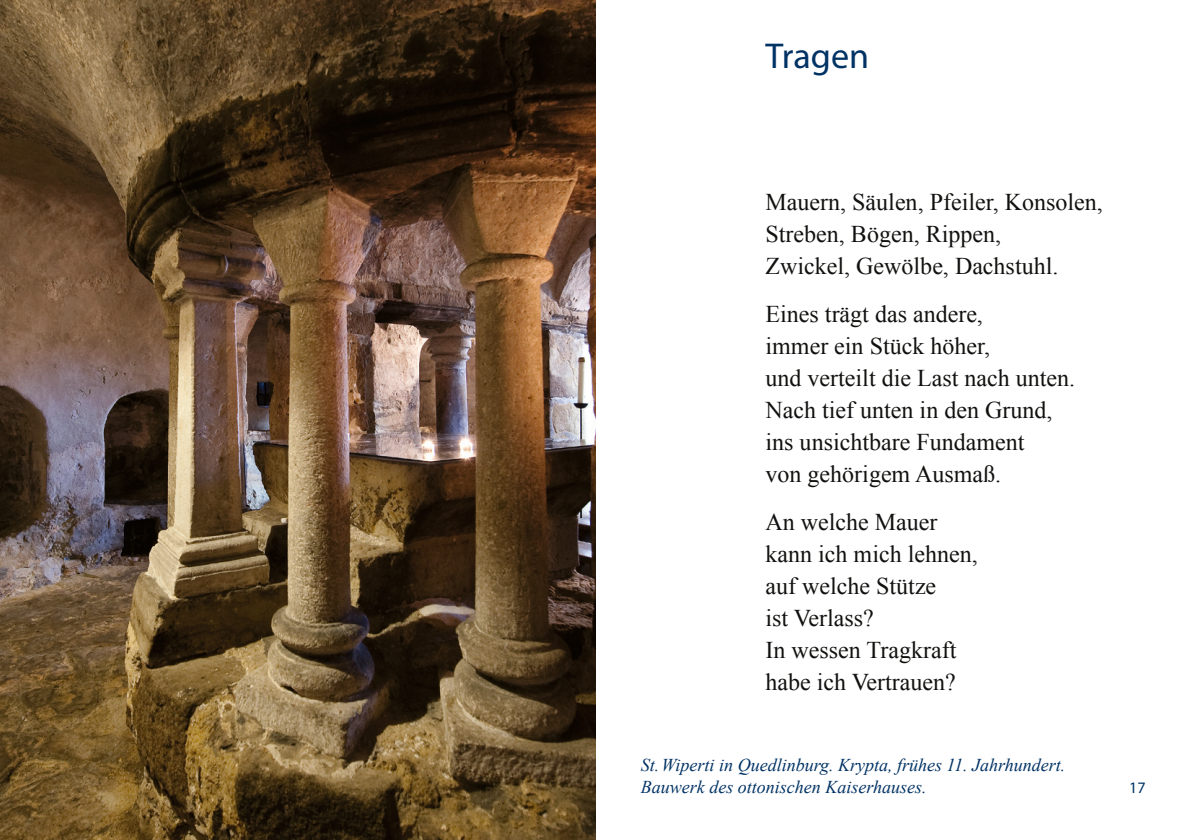
<style>
.page{position:relative;width:1191px;height:840px;background:#fff}
.page>*{position:absolute;margin:0;border:0;box-sizing:border-box;transform-origin:0 0}
.t1{font:36px "Myriad Pro";color:#003264}
.t2{font:24px/32px "Times New Roman";color:#11110f}
.t3{font:italic 18px/22px "Times New Roman";color:#003264}
.t4{font:16px "Myriad Pro";color:#003264}
</style>
<div class="page">
<img style="left:0;top:0;width:595px;height:839px">
<h1 class="t1" style="left:765px;top:34px;width:105px">Tragen</h1>
<p class="t2" style="left:765px;top:185px;width:338px">Mauern, Säulen, Pfeiler, Konsolen,<br>Streben, Bögen, Rippen,<br>Zwickel, Gewölbe, Dachstuhl.</p>
<p class="t2" style="left:765px;top:297px;width:311px">Eines trägt das andere,<br>immer ein Stück höher,<br>und verteilt die Last nach unten.<br>Nach tief unten in den Grund, ins unsichtbare Fundament<br>von gehörigem Ausmaß.</p>
<p class="t2" style="left:765px;top:505px;width:213px">An welche Mauer kann ich mich lehnen, auf welche Stütze<br>ist Verlass?<br>In wessen Tragkraft habe ich Vertrauen?</p>
<p class="t3" style="left:641px;top:753px;width:426px">St.Wiperti in Quedlinburg. Krypta, frühes 11. Jahrhundert.<br>Bauwerk des ottonischen Kaiserhauses.</p>
<p class="t4" style="left:1129px;top:777px;width:18px">17</p>
</div>
